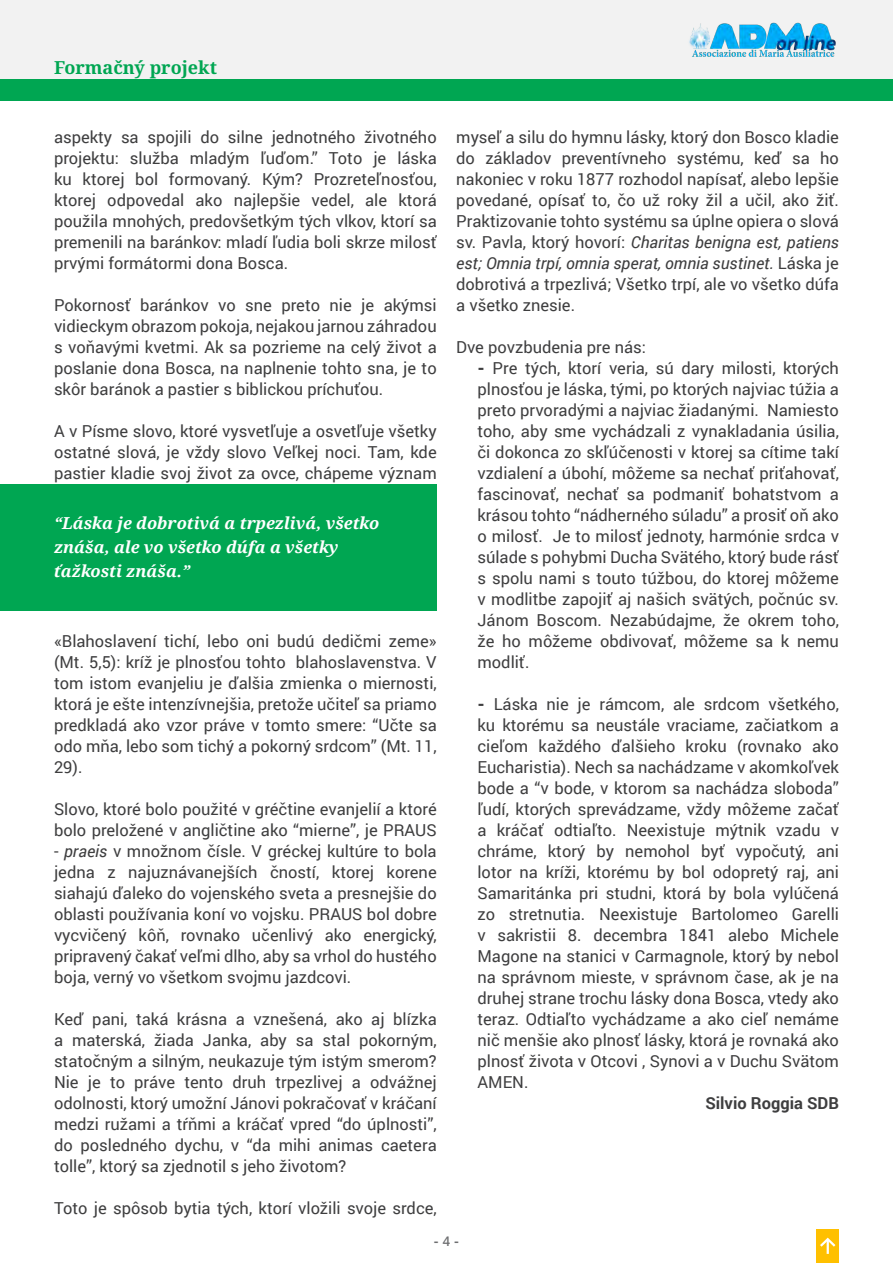
<style>
.page{position:relative;width:893px;height:1263px;background:#fff}
.page>*{position:absolute;margin:0;border:0;box-sizing:border-box;transform-origin:0 0}
.t1{font:700 18px "Noto Serif";color:#00a652}
.t2{font:16.5px/21px "Roboto";color:#3e3e3f;text-align:justify}
.t3{font:italic 700 16.5px/24px "Noto Serif";color:#fff}
.t4{font:700 16.5px "Roboto";color:#3e3e3f}
.t5{font:700 13.5px "Segoe UI";color:#6d6e70}
.s1{font-style:italic}
.s2{font-weight:900}
.s3{font-weight:600}
</style>
<div class="page">
<div style="left:0;top:0;width:893px;height:80px;background:#f2f2f2"></div>
<img style="left:689px;top:22px;width:147px;height:35px">
<div style="left:816px;top:1229px;width:23px;height:34px;background:#ffc000"></div>
<svg style="left:820px;top:1237px;width:16px;height:17px"></svg>
<div style="left:0;top:80px;width:893px;height:20px;background:#00a652"></div>
<div style="left:0;top:484px;width:437px;height:126px;background:#00a652"></div>
<p class="t1" style="left:54px;top:54px;width:164px">Formačný projekt</p>
<p class="t2" style="left:54px;top:126px;width:384px">aspekty sa spojili do silne jednotného životného projektu: služba mladým ľuďom.” Toto je láska ku ktorej bol formovaný. Kým? Prozreteľnosťou, ktorej odpovedal ako najlepšie vedel, ale ktorá použila mnohých, predovšetkým tých vlkov, ktorí sa premenili na baránkov: mladí ľudia boli skrze milosť prvými formátormi dona Bosca.</p>
<p class="t2" style="left:54px;top:294px;width:384px">Pokornosť baránkov vo sne preto nie je akýmsi vidieckym obrazom pokoja, nejakou jarnou záhradou s voňavými kvetmi. Ak sa pozrieme na celý život a poslanie dona Bosca, na naplnenie tohto sna, je to skôr baránok a pastier s biblickou príchuťou.</p>
<p class="t2" style="left:54px;top:420px;width:384px">A v Písme slovo, ktoré vysvetľuje a osvetľuje všetky ostatné slová, je vždy slovo Veľkej noci. Tam, kde pastier kladie svoj život za ovce, chápeme význam</p>
<p class="t3" style="left:54px;top:511px;width:327px">“Láska je dobrotivá a trpezlivá, všetko znáša, ale vo všetko dúfa a všetky ťažkosti znáša.”</p>
<p class="t2" style="left:54px;top:630px;width:384px">«Blahoslavení tichí, lebo oni budú dedičmi zeme» (Mt. 5,5): kríž je plnosťou tohto blahoslavenstva. V tom istom evanjeliu je ďalšia zmienka o miernosti, ktorá je ešte intenzívnejšia, pretože učiteľ sa priamo predkladá ako vzor práve v tomto smere: “Učte sa odo mňa, lebo som tichý a pokorný srdcom” (Mt. 11, 29).</p>
<p class="t2" style="left:54px;top:798px;width:384px">Slovo, ktoré bolo použité v gréčtine evanjelií a ktoré bolo preložené v angličtine ako “mierne”, je PRAUS</p>
<p class="t2" style="left:54px;top:840px;width:384px">- <span class="s1">praeis</span> v množnom čísle. V gréckej kultúre to bola jedna z najuznávanejších čností, ktorej korene siahajú ďaleko do vojenského sveta a presnejšie do oblasti používania koní vo vojsku. PRAUS bol dobre vycvičený kôň, rovnako učenlivý ako energický, pripravený čakať veľmi dlho, aby sa vrhol do hustého boja, verný vo všetkom svojmu jazdcovi.</p>
<p class="t2" style="left:54px;top:1008px;width:384px">Keď pani, taká krásna a vznešená, ako aj blízka a materská, žiada Janka, aby sa stal pokorným, statočným a silným, neukazuje tým istým smerom?<br>Nie je to práve tento druh trpezlivej a odvážnej odolnosti, ktorý umožní Jánovi pokračovať v kráčaní medzi ružami a tŕňmi a kráčať vpred “do úplnosti”, do posledného dychu, v “da mihi animas caetera tolle”, ktorý sa zjednotil s jeho životom?</p>
<p class="t2" style="left:54px;top:1197px;width:384px">Toto je spôsob bytia tých, ktorí vložili svoje srdce,</p>
<p class="t2" style="left:456px;top:126px;width:384px">myseľ a silu do hymnu lásky, ktorý don Bosco kladie do základov preventívneho systému, keď sa ho nakoniec v roku 1877 rozhodol napísať, alebo lepšie povedané, opísať to, čo už roky žil a učil, ako žiť.<br>Praktizovanie tohto systému sa úplne opiera o slová sv. Pavla, ktorý hovorí: <span class="s1">Charitas benigna est, patiens est; Omnia trpí, omnia sperat, omnia sustinet.</span> Láska je dobrotivá a trpezlivá; Všetko trpí, ale vo všetko dúfa a všetko znesie.</p>
<p class="t2" style="left:456px;top:336px;width:191px">Dve povzbudenia pre nás:</p>
<p class="t2" style="left:477px;top:357px;width:363px"><span class="s2">-</span> Pre tých, ktorí veria, sú dary milosti, ktorých plnosťou je láska, tými, po ktorých najviac túžia a preto prvoradými a najviac žiadanými. Namiesto toho, aby sme vychádzali z vynakladania úsilia, či dokonca zo skľúčenosti v ktorej sa cítime takí vzdialení a úbohí, môžeme sa nechať priťahovať, fascinovať, nechať sa podmaniť bohatstvom a krásou tohto “nádherného súladu” a prosiť oň ako o milosť. Je to milosť jednoty, harmónie srdca v súlade s pohybmi Ducha Svätého, ktorý bude rásť s spolu nami s touto túžbou, do ktorej môžeme v modlitbe zapojiť aj našich svätých, počnúc sv.<br>Jánom Boscom. Nezabúdajme, že okrem toho, že ho môžeme obdivovať, môžeme sa k nemu modliť.</p>
<p class="t2" style="left:477px;top:693px;width:363px"><span class="s2">-</span> Láska nie je rámcom, ale srdcom všetkého, ku ktorému sa neustále vraciame, začiatkom a cieľom každého ďalšieho kroku (rovnako ako Eucharistia). Nech sa nachádzame v akomkoľvek bode a “v bode, v ktorom sa nachádza sloboda” ľudí, ktorých sprevádzame, vždy môžeme začať a kráčať odtiaľto. Neexistuje mýtnik vzadu v chráme, ktorý by nemohol byť vypočutý, ani lotor na kríži, ktorému by bol odopretý raj, ani Samaritánka pri studni, ktorá by bola vylúčená zo stretnutia. Neexistuje Bartolomeo Garelli v sakristii 8. decembra 1841 alebo Michele Magone na stanici v Carmagnole, ktorý by nebol na správnom mieste, v správnom čase, ak je na druhej strane trochu lásky dona Bosca, vtedy ako teraz. Odtiaľto vychádzame a ako cieľ nemáme nič menšie ako plnosť lásky, ktorá je rovnaká ako plnosť života v Otcovi , Synovi a v Duchu Svätom AMEN.</p>
<p class="t4" style="left:705px;top:1091px;width:135px">Silvio Roggia SDB</p>
<p class="t5" style="left:434px;top:1229px;width:27px">- <span class="s3">4</span> -</p>
</div>
